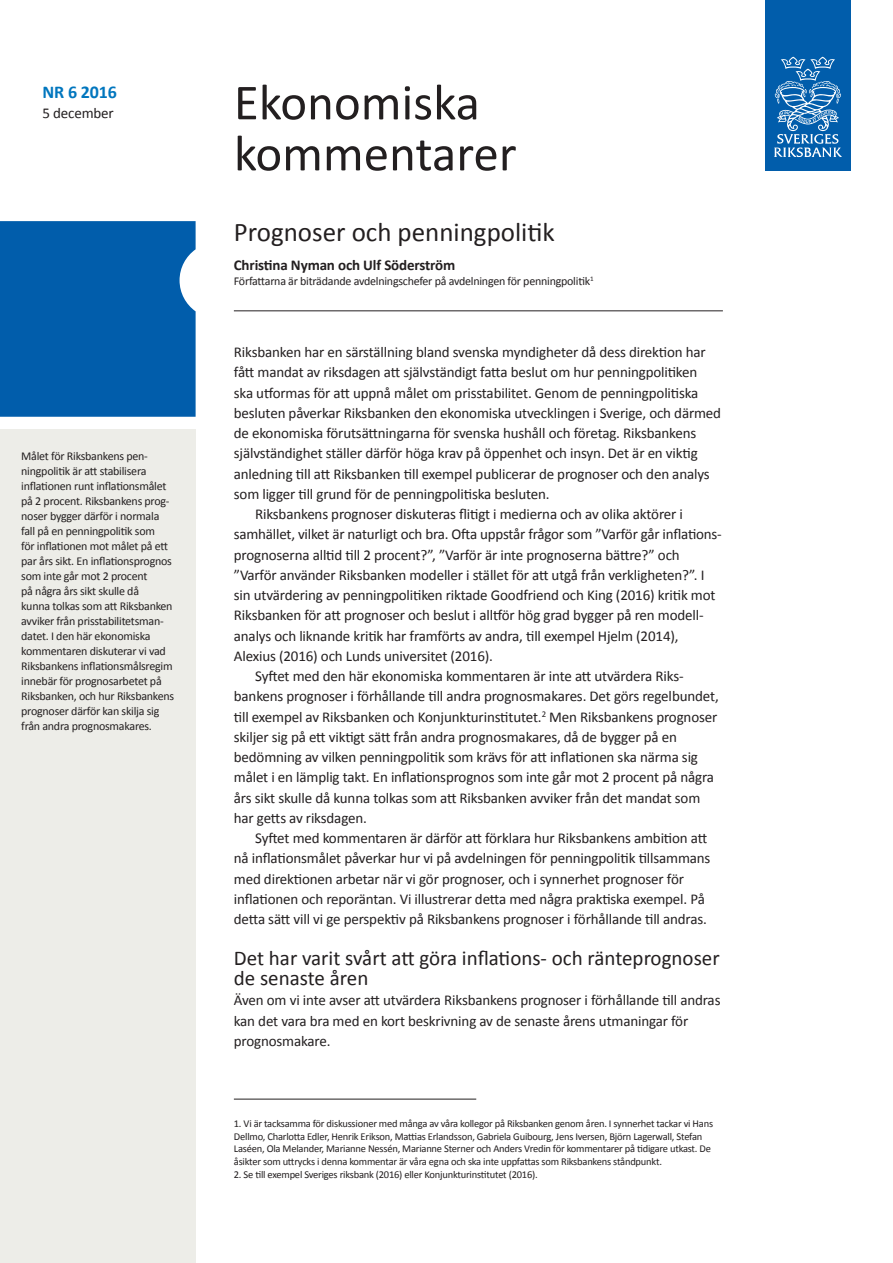
<style>
.page{position:relative;width:893px;height:1263px;background:#fff}
.page>*{position:absolute;margin:0;border:0;box-sizing:border-box;transform-origin:0 0}
.t1{font:51px/51px "Calibri";color:#231f20}
.t2{font:27px "Calibri";color:#231f20}
.t3{font:21px/20.2px "Calibri";color:#231f20}
.t4{font:700 18px "Calibri";letter-spacing:-.01em;color:#0076be}
.t5{font:15px/20.2px "Calibri";letter-spacing:-.01em;color:#231f20}
.t6{font:700 15px "Calibri";letter-spacing:-.01em;color:#231f20}
.t7{font:12px/15px "Calibri";letter-spacing:-.02em;color:#231f20}
.t8{font:10.5px/12.8px "Calibri";letter-spacing:-.02em;color:#231f20}
</style>
<div class="page">
<div style="left:765px;top:0;width:85px;height:170px;background:#015dab"></div>
<svg style="left:774px;top:57px;width:68px;height:100px"></svg>
<div style="left:0;top:221px;width:196px;height:196px;background:#015dab"></div>
<div style="left:0;top:429px;width:196px;height:834px;background:#edede8"></div>
<hr style="left:234px;top:311px;width:489px;height:1px;background:#231f20">
<hr style="left:234px;top:1099px;width:242px;height:1px;background:#231f20">
<p class="t4" style="left:43px;top:81px;width:76px">NR 6 2016</p>
<p class="t5" style="left:43px;top:103px;width:73px">5 december</p>
<p class="t7" style="left:21px;top:448px;width:155px">Målet för Riksbankens pen&shy;ningpolitik är att stabilisera inflationen runt inflationsmålet på 2 procent. Riksbankens prog&shy;noser bygger därför i normala fall på en penningpolitik som<br>för inflationen mot målet på ett par års sikt. En inflationsprognos som inte går mot 2 procent<br>på några års sikt skulle då<br>kunna tolkas som att Riksbanken avviker från prisstabilitetsman&shy;datet. I den här ekonomiska kommentaren diskuterar vi vad<br>Riksbankens inflationsmålsregim innebär för prognosarbetet på<br>Riksbanken, och hur Riksbankens prognoser därför kan skilja sig från andra prognosmakares.</p>
<h1 class="t1" style="left:234px;top:77px;width:284px">Ekonomiska kommentarer</h1>
<h2 class="t2" style="left:234px;top:215px;width:322px">Prognoser och penningpolitik</h2>
<p class="t6" style="left:234px;top:256px;width:223px">Christina Nyman och Ulf Söderström</p>
<p class="t7" style="left:234px;top:274px;width:361px">Författarna är biträdande avdelningschefer på avdelningen för penningpolitik<sup>1</sup></p>
<p class="t5" style="left:234px;top:342px;width:473px">Riksbanken har en särställning bland svenska myndigheter då dess direktion har</p>
<p class="t5" style="left:234px;top:362px;width:465px">fått mandat av riksdagen att självständigt fatta beslut om hur penningpolitiken</p>
<p class="t5" style="left:234px;top:383px;width:466px">ska utformas för att uppnå målet om prisstabilitet. Genom de penningpolitiska</p>
<p class="t5" style="left:234px;top:403px;width:489px">besluten påverkar Riksbanken den ekonomiska utvecklingen i Sverige, och därmed</p>
<p class="t5" style="left:234px;top:423px;width:464px">de ekonomiska förutsättningarna för svenska hushåll och företag. Riksbankens</p>
<p class="t5" style="left:234px;top:443px;width:465px">självständighet ställer därför höga krav på öppenhet och insyn. Det är en viktig</p>
<p class="t5" style="left:234px;top:464px;width:477px">anledning till att Riksbanken till exempel publicerar de prognoser och den analys</p>
<p class="t5" style="left:234px;top:484px;width:317px">som ligger till grund för de penningpolitiska besluten.</p>
<p class="t5" style="left:255px;top:504px;width:429px">Riksbankens prognoser diskuteras flitigt i medierna och av olika aktörer i</p>
<p class="t5" style="left:234px;top:524px;width:489px">samhället, vilket är naturligt och bra. Ofta uppstår frågor som ”Varför går inflations-</p>
<p class="t5" style="left:234px;top:545px;width:447px">prognoserna alltid till 2 procent?”, ”Varför är inte prognoserna bättre?” och</p>
<p class="t5" style="left:234px;top:565px;width:472px">”Varför använder Riksbanken modeller i stället för att utgå från verkligheten?”. I</p>
<p class="t5" style="left:234px;top:585px;width:483px">sin utvärdering av penningpolitiken riktade Goodfriend och King (2016) kritik mot</p>
<p class="t5" style="left:234px;top:605px;width:471px">Riksbanken för att prognoser och beslut i alltför hög grad bygger på ren modell-</p>
<p class="t5" style="left:234px;top:626px;width:446px">analys och liknande kritik har framförts av andra, till exempel Hjelm (2014),</p>
<p class="t5" style="left:234px;top:646px;width:261px">Alexius (2016) och Lunds universitet (2016).</p>
<p class="t5" style="left:255px;top:666px;width:430px">Syftet med den här ekonomiska kommentaren är inte att utvärdera Riks-</p>
<p class="t5" style="left:234px;top:686px;width:486px">bankens prognoser i förhållande till andra prognosmakares. Det görs regelbundet,</p>
<p class="t5" style="left:234px;top:707px;width:485px">till exempel av Riksbanken och Konjunkturinstitutet.<sup>2</sup> Men Riksbankens prognoser</p>
<p class="t5" style="left:234px;top:727px;width:445px">skiljer sig på ett viktigt sätt från andra prognosmakares, då de bygger på en</p>
<p class="t5" style="left:234px;top:747px;width:466px">bedömning av vilken penningpolitik som krävs för att inflationen ska närma sig</p>
<p class="t5" style="left:234px;top:767px;width:482px">målet i en lämplig takt. En inflationsprognos som inte går mot 2 procent på några</p>
<p class="t5" style="left:234px;top:788px;width:468px">års sikt skulle då kunna tolkas som att Riksbanken avviker från det mandat som</p>
<p class="t5" style="left:234px;top:808px;width:135px">har getts av riksdagen.</p>
<p class="t5" style="left:255px;top:828px;width:454px">Syftet med kommentaren är därför att förklara hur Riksbankens ambition att</p>
<p class="t5" style="left:234px;top:848px;width:478px">nå inflationsmålet påverkar hur vi på avdelningen för penningpolitik tillsammans</p>
<p class="t5" style="left:234px;top:869px;width:452px">med direktionen arbetar när vi gör prognoser, och i synnerhet prognoser för</p>
<p class="t5" style="left:234px;top:889px;width:472px">inflationen och reporäntan. Vi illustrerar detta med några praktiska exempel. På</p>
<p class="t5" style="left:234px;top:909px;width:475px">detta sätt vill vi ge perspektiv på Riksbankens prognoser i förhållande till andras.</p>
<h3 class="t3" style="left:234px;top:948px;width:487px">Det har varit svårt att göra inflations- och ränteprognoser de senaste åren</h3>
<p class="t5" style="left:234px;top:990px;width:488px">Även om vi inte avser att utvärdera Riksbankens prognoser i förhållande till andras kan det vara bra med en kort beskrivning av de senaste årens utmaningar för prognosmakare.</p>
<p class="t8" style="left:234px;top:1117px;width:481px">1. Vi är tacksamma för diskussioner med många av våra kollegor på Riksbanken genom åren. I synnerhet tackar vi Hans Dellmo, Charlotta Edler, Henrik Erikson, Mattias Erlandsson, Gabriela Guibourg, Jens Iversen, Björn Lagerwall, Stefan Laséen, Ola Melander, Marianne Nessén, Marianne Sterner och Anders Vredin för kommentarer på tidigare utkast. De åsikter som uttrycks i denna kommentar är våra egna och ska inte uppfattas som Riksbankens ståndpunkt.</p>
<p class="t8" style="left:234px;top:1168px;width:305px">2. Se till exempel Sveriges riksbank (2016) eller Konjunkturinstitutet (2016).</p>
</div>
